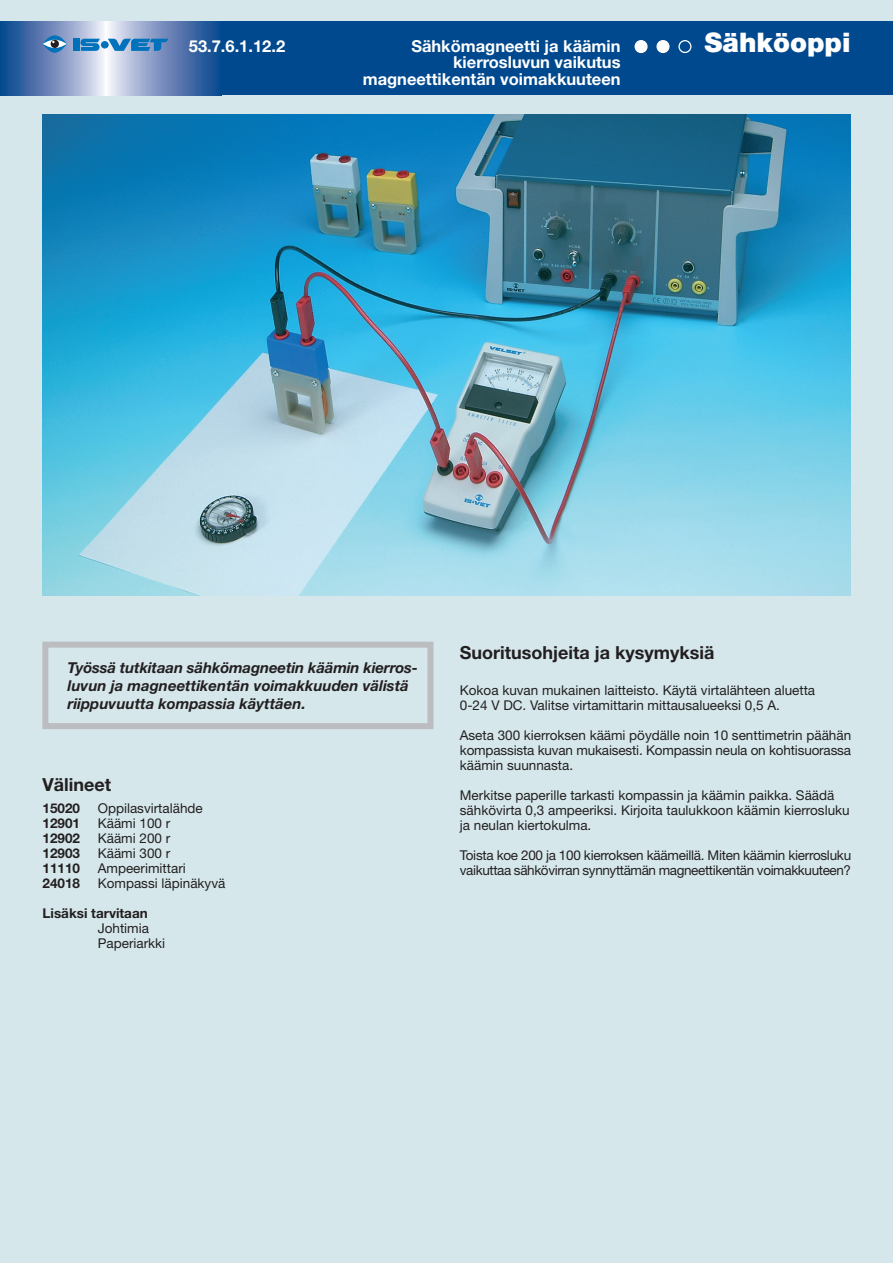
<style>
.page{position:relative;width:893px;height:1263px;background:#d5e7eb}
.page>*{position:absolute;margin:0;border:0;box-sizing:border-box;transform-origin:0 0}
.t1{font:900 27px "Helvetica Neue";color:#fff}
.t2{font:700 18px "Helvetica Neue";color:#231f20}
.t3{font:700 16.5px/16.5px "Helvetica Neue";color:#fff;text-align:right}
.t4{font:italic 700 15px/18px "Helvetica Neue";color:#231f20}
.t5{font:13.5px/15px "Helvetica Neue";color:#231f20}
.t6{font:13.5px/15px "Helvetica Neue";letter-spacing:-.03em;color:#231f20}
.t7{font:700 13.5px "Helvetica Neue";color:#231f20}
</style>
<div class="page">
<div style="left:0;top:21px;width:106px;height:74px;background:linear-gradient(to right,#003b88,#ece7f4)"></div>
<svg style="left:105px;top:21px;width:115px;height:74px;background:#7691be"></svg>
<div style="left:220px;top:21px;width:673px;height:74px;background:#01498e"></div>
<svg style="left:43px;top:35px;width:24px;height:18px"></svg>
<svg style="left:43px;top:40px;width:24px;height:8px"></svg>
<svg style="left:51px;top:40px;width:8px;height:8px"></svg>
<div style="left:73px;top:39px;width:7px;height:12px;background:#0072bc"></div>
<svg style="left:81px;top:39px;width:19px;height:12px"></svg>
<svg style="left:108px;top:39px;width:60px;height:12px"></svg>
<div style="left:101px;top:41px;width:8px;height:8px;background:#0072bc;border-radius:50%"></div>
<div style="left:42px;top:642px;width:391px;height:87px;border:6px solid #bcbdc0"></div>
<div style="left:634px;top:40px;width:14px;height:13px;background:#fff;border:1px solid #fff;border-radius:50%"></div>
<div style="left:656px;top:40px;width:13px;height:13px;background:#fff;border:1px solid #fff;border-radius:50%"></div>
<div style="left:678px;top:40px;width:13px;height:13px;border:1px solid #fff;border-radius:50%"></div>
<img style="left:43px;top:115px;width:807px;height:481px">
<p class="t3" style="left:189px;top:39px;width:98px">53.7.6.1.12.2</p>
<p class="t3" style="left:411px;top:39px;width:211px">Sähkömagneetti ja käämin</p>
<h1 class="t1" style="left:705px;top:32px;width:148px">Sähköoppi</h1>
<p class="t3" style="left:363px;top:55px;width:259px">kierrosluvun vaikutus magneettikentän voimakkuuteen</p>
<p class="t4" style="left:68px;top:660px;width:352px">Työssä tutkitaan sähkömagneetin käämin kierros&shy;luvun ja magneettikentän voimakkuuden välistä riippuvuutta kompassia käyttäen.</p>
<h2 class="t2" style="left:43px;top:778px;width:70px">Välineet</h2>
<p class="t7" style="left:43px;top:803px;width:39px">15020</p>
<p class="t5" style="left:98px;top:802px;width:107px">Oppilasvirtalähde</p>
<p class="t7" style="left:43px;top:818px;width:39px">12901</p>
<p class="t5" style="left:98px;top:817px;width:74px">Käämi 100 r</p>
<p class="t7" style="left:43px;top:833px;width:39px">12902</p>
<p class="t5" style="left:98px;top:832px;width:74px">Käämi 200 r</p>
<p class="t7" style="left:43px;top:848px;width:39px">12903</p>
<p class="t5" style="left:98px;top:847px;width:74px">Käämi 300 r</p>
<p class="t7" style="left:43px;top:863px;width:39px">11110</p>
<p class="t5" style="left:98px;top:862px;width:90px">Ampeerimittari</p>
<p class="t7" style="left:43px;top:878px;width:39px">24018</p>
<p class="t5" style="left:98px;top:877px;width:129px">Kompassi läpinäkyvä</p>
<p class="t7" style="left:43px;top:908px;width:107px">Lisäksi tarvitaan</p>
<p class="t5" style="left:98px;top:922px;width:69px">Johtimia<br>Paperiarkki</p>
<h2 class="t2" style="left:460px;top:646px;width:256px">Suoritusohjeita ja kysymyksiä</h2>
<p class="t5" style="left:460px;top:684px;width:357px">Kokoa kuvan mukainen laitteisto. Käytä virtalähteen aluetta<br>0-24 V DC. Valitse virtamittarin mittausalueeksi 0,5 A.</p>
<p class="t5" style="left:460px;top:729px;width:393px;text-align:justify">Aseta 300 kierroksen käämi pöydälle noin 10 senttimetrin päähän kompassista kuvan mukaisesti. Kompassin neula on kohtisuorassa käämin suunnasta.</p>
<p class="t5" style="left:460px;top:789px;width:391px">Merkitse paperille tarkasti kompassin ja käämin paikka. Säädä sähkövirta 0,3 ampeeriksi. Kirjoita taulukkoon käämin kierrosluku ja neulan kiertokulma.</p>
<p class="t6" style="left:460px;top:849px;width:393px">Toista koe 200 ja 100 kierroksen käämeillä. Miten käämin kierrosluku vaikuttaa sähkövirran synnyttämän magneettikentän voimakkuuteen?</p>
</div>
